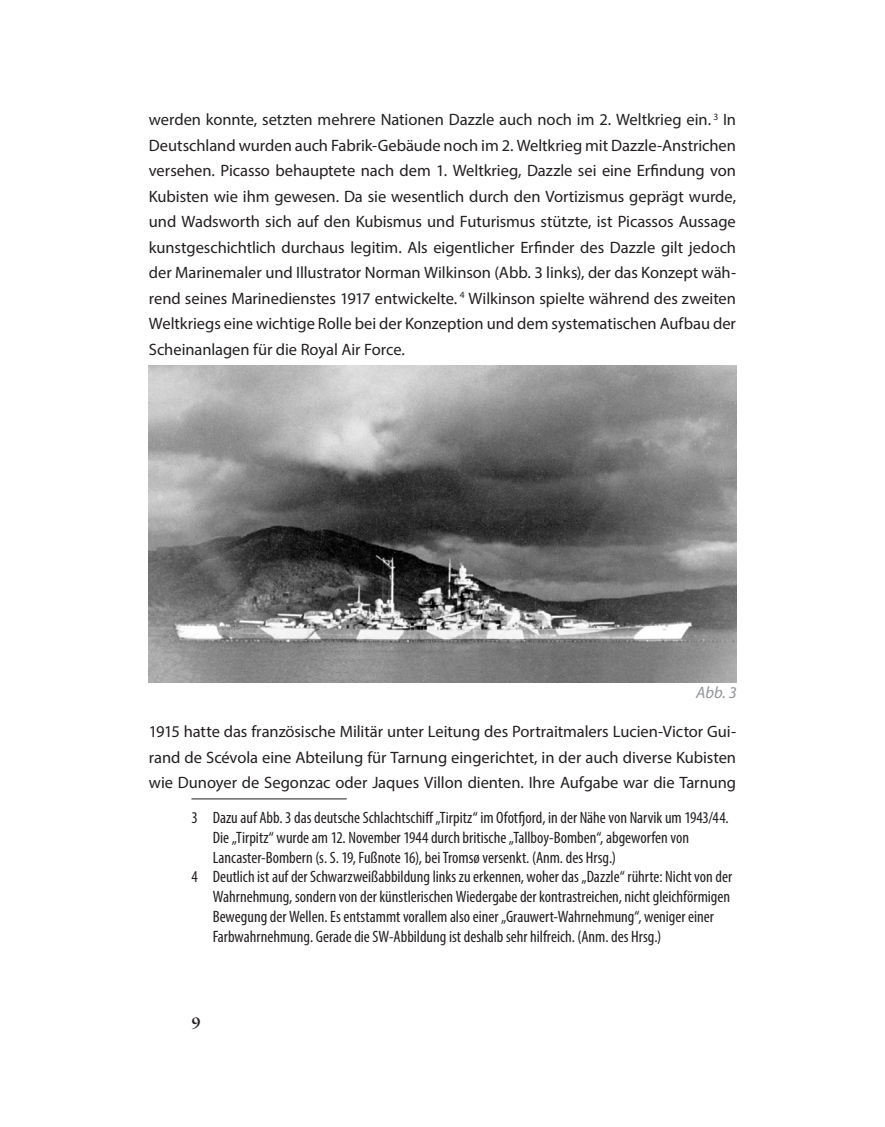
<style>
.page{position:relative;width:885px;height:1127px;background:#fff}
.page>*{position:absolute;margin:0;border:0;box-sizing:border-box;transform-origin:0 0}
.t1{font:16.5px/25.5px "Myriad Pro";letter-spacing:-.005em;color:#231f20;text-align:justify}
.t2{font:condensed 16.5px "Myriad Pro";color:#231f20}
.t3{font:italic 16.5px "Myriad Pro";color:#939598}
.t4{font:700 16.5px "Sabon";color:#231f20}
</style>
<div class="page">
<hr style="left:191px;top:798px;width:156px;height:1px;background:#231f20">
<img style="left:149px;top:365px;width:587px;height:318px">
<p class="t1" style="left:149px;top:106px;width:588px">werden konnte, setzten mehrere Nationen Dazzle auch noch im 2. Weltkrieg ein. <sup>3</sup> In Deutschland wurden auch Fabrik-Gebäude noch im 2. Weltkrieg mit Dazzle-Anstrichen versehen. Picasso behauptete nach dem 1. Weltkrieg, Dazzle sei eine Erfindung von Kubisten wie ihm gewesen. Da sie wesentlich durch den Vortizismus geprägt wurde, und Wadsworth sich auf den Kubismus und Futurismus stützte, ist Picassos Aussage kunstgeschichtlich durchaus legitim. Als eigentlicher Erfinder des Dazzle gilt jedoch der Marinemaler und Illustrator Norman Wilkinson (Abb. 3 links), der das Konzept wäh&shy;rend seines Marinedienstes 1917 entwickelte. <sup>4</sup> Wilkinson spielte während des zweiten Weltkriegs eine wichtige Rolle bei der Konzeption und dem systematischen Aufbau der Scheinanlagen für die Royal Air Force.</p>
<p class="t3" style="left:696px;top:682px;width:41px">Abb. 3</p>
<p class="t1" style="left:149px;top:719px;width:588px">1915 hatte das französische Militär unter Leitung des Portraitmalers Lucien-Victor Gui&shy;rand de Scévola eine Abteilung für Tarnung eingerichtet, in der auch diverse Kubisten wie Dunoyer de Segonzac oder Jaques Villon dienten. Ihre Aufgabe war die Tarnung</p>
<p class="t2" style="left:191px;top:807px;width:538px">3 Dazu auf Abb. 3 das deutsche Schlachtschiff „Tirpitz“ im Ofotfjord, in der Nähe von Narvik um 1943/44.</p>
<p class="t2" style="left:213px;top:827px;width:478px">Die „Tirpitz“ wurde am 12. November 1944 durch britische „Tallboy-Bomben“, abgeworfen von</p>
<p class="t2" style="left:213px;top:847px;width:404px">Lancaster-Bombern (s. S. 19, Fußnote 16), bei Tromsø versenkt. (Anm. des Hrsg.)</p>
<p class="t2" style="left:191px;top:867px;width:542px">4 Deutlich ist auf der Schwarzweißabbildung links zu erkennen, woher das „Dazzle“ rührte: Nicht von der</p>
<p class="t2" style="left:213px;top:887px;width:519px">Wahrnehmung, sondern von der künstlerischen Wiedergabe der kontrastreichen, nicht gleichförmigen</p>
<p class="t2" style="left:213px;top:906px;width:502px">Bewegung der Wellen. Es entstammt vorallem also einer „Grauwert-Wahrnehmung“, weniger einer</p>
<p class="t2" style="left:213px;top:926px;width:450px">Farbwahrnehmung. Gerade die SW-Abbildung ist deshalb sehr hilfreich. (Anm. des Hrsg.)</p>
<p class="t4" style="left:191px;top:1013px;width:11px">9</p>
</div>
